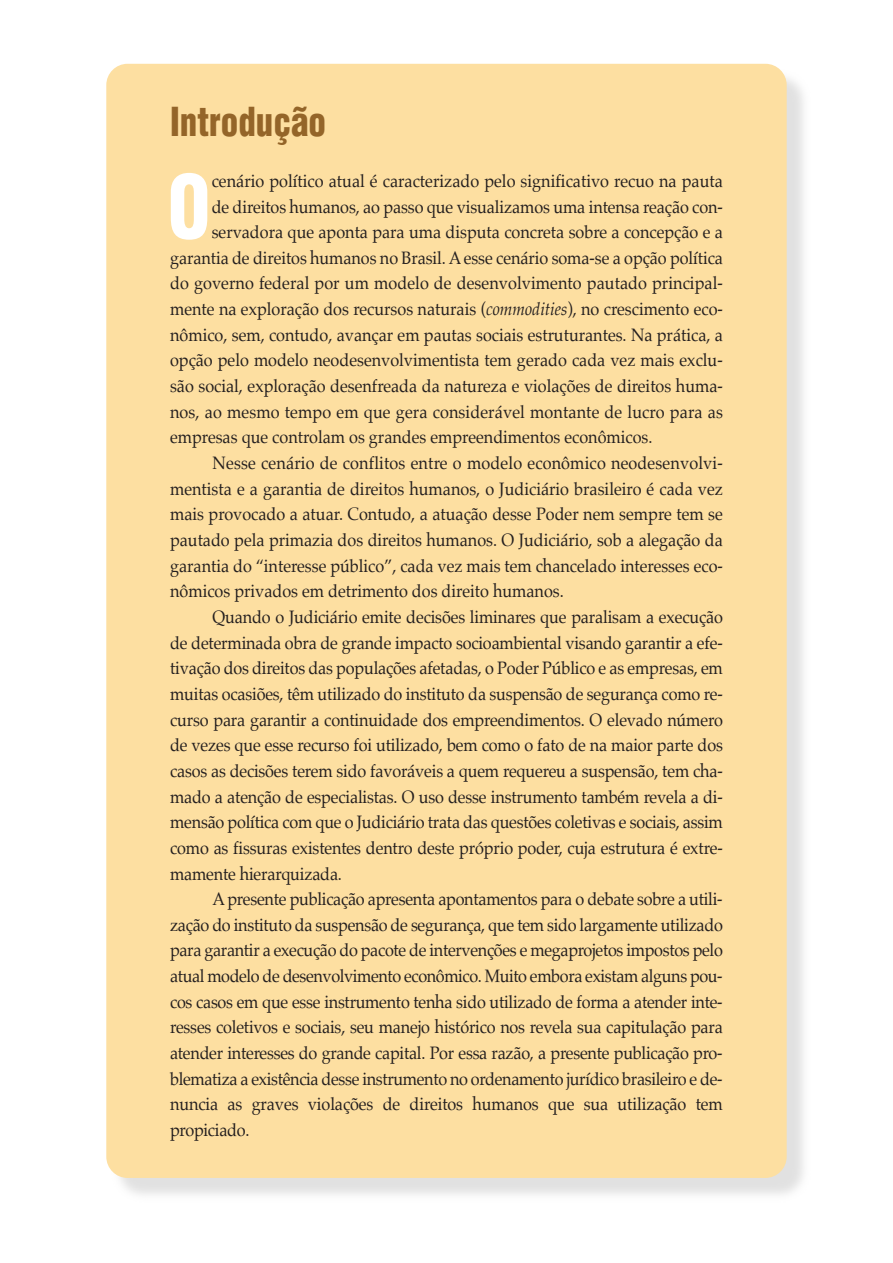
<style>
.page{position:relative;width:893px;height:1263px;background:#fff}
.page>*{position:absolute;margin:0;border:0;box-sizing:border-box;transform-origin:0 0}
.t1{font:900 condensed 85.05px "Helvetica";color:#fff;scale:.9 1}
.t2{font:900 condensed 39px "Helvetica";color:#946529;scale:.9 1}
.t3{font:18px "Palatino";letter-spacing:-.01em;color:#241f1f;scale:.9 1}
.t4{font:18px "Palatino";letter-spacing:.01em;color:#241f1f;scale:.9 1}
.s1{font-style:italic}
</style>
<div class="page">
<div style="left:106px;top:64px;width:681px;height:1114px;background:#fddfa1;border-radius:21px"></div>
<h2 class="t2" style="left:170px;top:99px;width:175px">Introdução</h2>
<h1 class="t1" style="left:168px;top:159px;width:49px">O</h1>
<p class="t3" style="left:212px;top:172px;width:569px">cenário político atual é caracterizado pelo significativo recuo na pauta</p>
<p class="t3" style="left:212px;top:198px;width:569px">de direitos humanos, ao passo que visualizamos uma intensa reação con-</p>
<p class="t3" style="left:212px;top:223px;width:569px">servadora que aponta para uma disputa concreta sobre a concepção e a</p>
<p class="t3" style="left:170px;top:249px;width:616px">garantia de direitos humanos no Brasil. A esse cenário soma-se a opção política</p>
<p class="t3" style="left:170px;top:275px;width:616px">do governo federal por um modelo de desenvolvimento pautado principal-</p>
<p class="t3" style="left:170px;top:300px;width:616px">mente na exploração dos recursos naturais (<span class="s1">commodities</span>), no crescimento eco-</p>
<p class="t3" style="left:170px;top:326px;width:616px">nômico, sem, contudo, avançar em pautas sociais estruturantes. Na prática, a</p>
<p class="t3" style="left:170px;top:352px;width:616px">opção pelo modelo neodesenvolvimentista tem gerado cada vez mais exclu-</p>
<p class="t3" style="left:170px;top:377px;width:616px">são social, exploração desenfreada da natureza e violações de direitos huma-</p>
<p class="t4" style="left:170px;top:403px;width:616px">nos, ao mesmo tempo em que gera considerável montante de lucro para as</p>
<p class="t3" style="left:170px;top:429px;width:538px">empresas que controlam os grandes empreendimentos econômicos.</p>
<p class="t4" style="left:213px;top:454px;width:568px">Nesse cenário de conflitos entre o modelo econômico neodesenvolvi-</p>
<p class="t3" style="left:170px;top:480px;width:616px">mentista e a garantia de direitos humanos, o Judiciário brasileiro é cada vez</p>
<p class="t3" style="left:170px;top:506px;width:616px">mais provocado a atuar. Contudo, a atuação desse Poder nem sempre tem se</p>
<p class="t3" style="left:170px;top:531px;width:616px">pautado pela primazia dos direitos humanos. O Judiciário, sob a alegação da</p>
<p class="t3" style="left:170px;top:557px;width:616px">garantia do “interesse público”, cada vez mais tem chancelado interesses eco-</p>
<p class="t3" style="left:170px;top:582px;width:439px">nômicos privados em detrimento dos direito humanos.</p>
<p class="t3" style="left:213px;top:608px;width:568px">Quando o Judiciário emite decisões liminares que paralisam a execução</p>
<p class="t3" style="left:170px;top:634px;width:615px">de determinada obra de grande impacto socioambiental visando garantir a efe-</p>
<p class="t3" style="left:170px;top:659px;width:616px">tivação dos direitos das populações afetadas, o Poder Público e as empresas, em</p>
<p class="t3" style="left:170px;top:685px;width:615px">muitas ocasiões, têm utilizado do instituto da suspensão de segurança como re-</p>
<p class="t3" style="left:170px;top:711px;width:616px">curso para garantir a continuidade dos empreendimentos. O elevado número</p>
<p class="t3" style="left:170px;top:736px;width:616px">de vezes que esse recurso foi utilizado, bem como o fato de na maior parte dos</p>
<p class="t3" style="left:170px;top:762px;width:615px">casos as decisões terem sido favoráveis a quem requereu a suspensão, tem cha-</p>
<p class="t3" style="left:170px;top:788px;width:615px">mado a atenção de especialistas. O uso desse instrumento também revela a di-</p>
<p class="t3" style="left:170px;top:813px;width:616px">mensão política com que o Judiciário trata das questões coletivas e sociais, assim</p>
<p class="t3" style="left:170px;top:839px;width:615px">como as fissuras existentes dentro deste próprio poder, cuja estrutura é extre-</p>
<p class="t3" style="left:170px;top:865px;width:193px">mamente hierarquizada.</p>
<p class="t3" style="left:213px;top:890px;width:568px">A presente publicação apresenta apontamentos para o debate sobre a utili-</p>
<p class="t3" style="left:170px;top:916px;width:616px">zação do instituto da suspensão de segurança, que tem sido largamente utilizado</p>
<p class="t3" style="left:170px;top:942px;width:616px">para garantir a execução do pacote de intervenções e megaprojetos impostos pelo</p>
<p class="t3" style="left:170px;top:967px;width:615px">atual modelo de desenvolvimento econômico. Muito embora existam alguns pou-</p>
<p class="t3" style="left:170px;top:993px;width:615px">cos casos em que esse instrumento tenha sido utilizado de forma a atender inte-</p>
<p class="t3" style="left:170px;top:1019px;width:616px">resses coletivos e sociais, seu manejo histórico nos revela sua capitulação para</p>
<p class="t3" style="left:170px;top:1044px;width:615px">atender interesses do grande capital. Por essa razão, a presente publicação pro-</p>
<p class="t3" style="left:170px;top:1070px;width:615px">blematiza a existência desse instrumento no ordenamento jurídico brasileiro e de-</p>
<p class="t3" style="left:170px;top:1095px;width:616px">nuncia as graves violações de direitos humanos que sua utilização tem</p>
<p class="t3" style="left:170px;top:1121px;width:90px">propiciado.</p>
</div>
